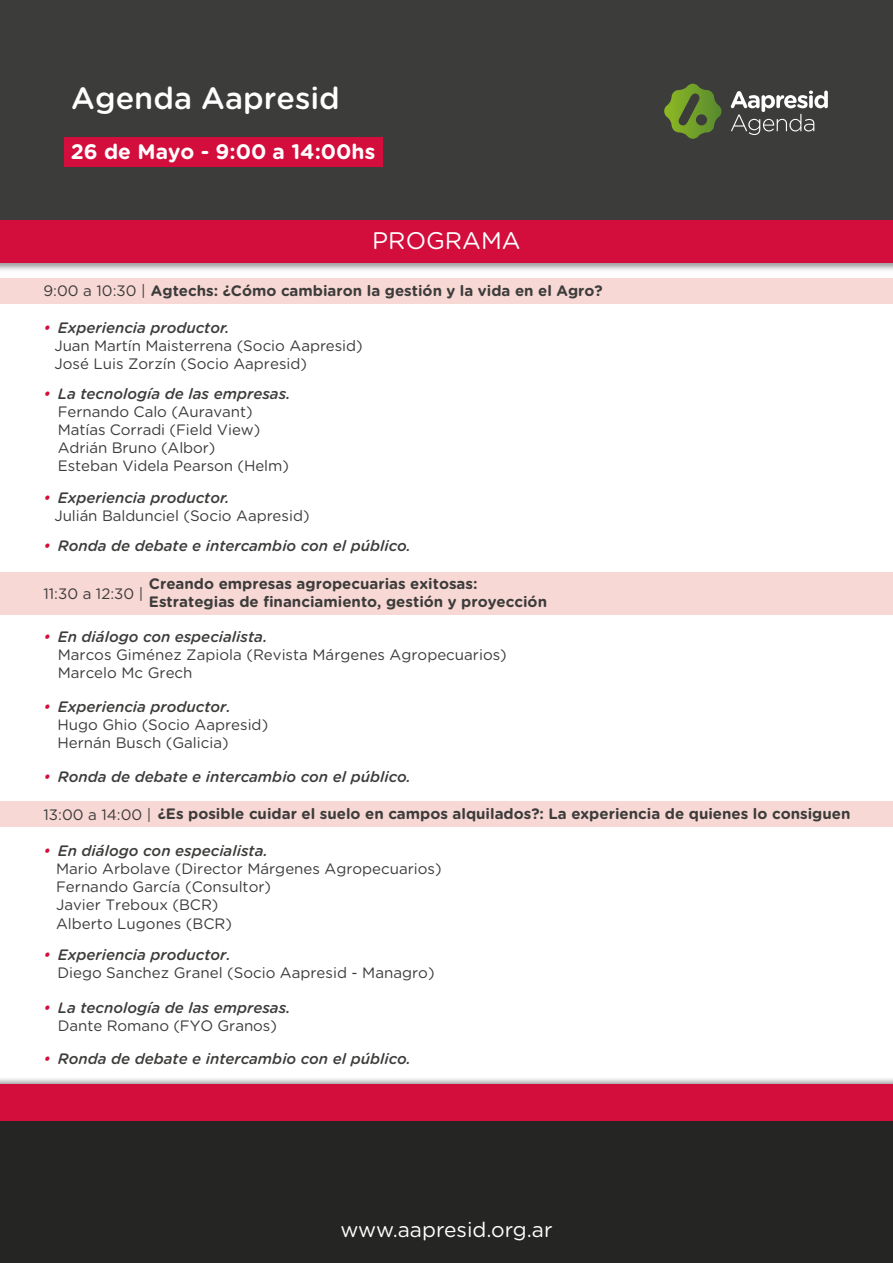
<style>
.page{position:relative;width:893px;height:1263px;background:#fff}
.page>*{position:absolute;margin:0;border:0;box-sizing:border-box;transform-origin:0 0}
.t1{font:500 30.75px "Gotham Rounded";color:#fff}
.t2{font:24px "Gotham Rounded";color:#fff}
.t3{font:700 21px "Gotham Rounded";color:#fff}
.t4{font:21px "Gotham Rounded";color:#fff}
.t5{font:15.15px/18.1px "Gotham Rounded";color:#3c3c3b}
.t6{font:700 15.15px/18.1px "Gotham Rounded";color:#3c3c3b}
.t7{font:italic 500 15.15px/18.1px "Gotham Rounded";color:#3c3c3b;text-align:center}
.s1{font-weight:400}
.s2{font-weight:500;font-style:italic;color:#d30e3c}
.s3{font-weight:500;font-style:italic}
.s4{color:#d30e3c}
.s5{font-weight:400;font-style:normal}
</style>
<div class="page">
<div style="left:0;top:279px;width:893px;height:25px;background:#f7d8d4"></div>
<div style="left:0;top:573px;width:893px;height:42px;background:#f7d8d4"></div>
<div style="left:0;top:801px;width:893px;height:26px;background:#f7d8d4"></div>
<img style="left:0;top:262px;width:893px;height:8px">
<div style="left:0;top:0;width:893px;height:220px;background:#3c3c3b"></div>
<div style="left:0;top:220px;width:893px;height:42px;background:#d30e3c"></div>
<div style="left:64px;top:137px;width:318px;height:29px;background:#d30e3c"></div>
<svg style="left:664px;top:84px;width:57px;height:55px"></svg>
<svg style="left:731px;top:91px;width:97px;height:44px"></svg>
<img style="left:0;top:1079px;width:893px;height:6px">
<div style="left:0;top:1121px;width:893px;height:142px;background:#252524"></div>
<div style="left:0;top:1085px;width:893px;height:36px;background:#d30e3c"></div>
<h1 class="t1" style="left:71px;top:76px;width:270px">Agenda Aapresid</h1>
<h3 class="t3" style="left:71px;top:136px;width:306px">26 de Mayo - 9:00 a 14:00hs</h3>
<h2 class="t2" style="left:372px;top:224px;width:150px">PROGRAMA</h2>
<p class="t6" style="left:44px;top:281px;width:561px"><span class="s1">9:00 a 10:30 |</span> Agtechs: ¿Cómo cambiaron la gestión y la vida en el Agro?</p>
<p class="t5" style="left:54px;top:318px;width:310px;text-indent:-11px"><span class="s2">•</span> <span class="s3">Experiencia productor.<br></span>Juan Martín Maisterrena (Socio Aapresid)<br>José Luis Zorzín (Socio Aapresid)</p>
<p class="t5" style="left:58px;top:383px;width:234px;text-indent:-14px"><span class="s2">•</span> <span class="s3">La tecnología de las empresas.<br></span>Fernando Calo (Auravant)<br>Matías Corradi (Field View)<br>Adrián Bruno (Albor)<br>Esteban Videla Pearson (Helm)</p>
<p class="t5" style="left:54px;top:488px;width:257px;text-indent:-11px"><span class="s2">•</span> <span class="s3">Experiencia productor.<br></span>Julián Baldunciel (Socio Aapresid)</p>
<p class="t7" style="left:44px;top:536px;width:369px"><span class="s4">•</span> Ronda de debate e intercambio con el público.</p>
<p class="t5" style="left:44px;top:584px;width:101px">11:30 a 12:30 |</p>
<p class="t6" style="left:149px;top:574px;width:400px">Creando empresas agropecuarias exitosas:<br>Estrategias de financiamiento, gestión y proyección</p>
<p class="t5" style="left:58px;top:627px;width:451px;text-indent:-14px"><span class="s2">•</span> <span class="s3">En diálogo con especialista.<br></span>Marcos Giménez Zapiola (Revista Márgenes Agropecuarios)<br>Marcelo Mc Grech</p>
<p class="t5" style="left:57px;top:697px;width:212px;text-indent:-14px"><span class="s2">•</span> <span class="s3">Experiencia productor.<br></span>Hugo Ghio (Socio Aapresid)<br>Hernán Busch (Galicia)</p>
<p class="t7" style="left:44px;top:766px;width:369px"><span class="s4">•</span> Ronda de debate e intercambio con el público.</p>
<p class="t6" style="left:44px;top:804px;width:808px"><span class="s1">13:00 a 14:00 |</span> ¿Es posible cuidar el suelo en campos alquilados?: La experiencia de quienes lo consiguen</p>
<p class="t5" style="left:56px;top:841px;width:387px;text-indent:-13px"><span class="s2">•</span> <span class="s3">En diálogo con especialista.<br></span>Mario Arbolave (Director Márgenes Agropecuarios)<br>Fernando García (Consultor)<br>Javier Treboux (BCR)<br>Alberto Lugones (BCR)</p>
<p class="t5" style="left:57px;top:945px;width:379px;text-indent:-14px"><span class="s2">•</span> <span class="s3">Experiencia productor.<br></span>Diego Sanchez Granel (Socio Aapresid - Managro)</p>
<p class="t7" style="left:44px;top:998px;width:249px"><span class="s4">•</span> La tecnología de las empresas.<br><span class="s5">Dante Romano (FYO Granos)</span></p>
<p class="t7" style="left:44px;top:1049px;width:369px"><span class="s4">•</span> Ronda de debate e intercambio con el público.</p>
<h3 class="t4" style="left:340px;top:1215px;width:214px">www.aapresid.org.ar</h3>
</div>
